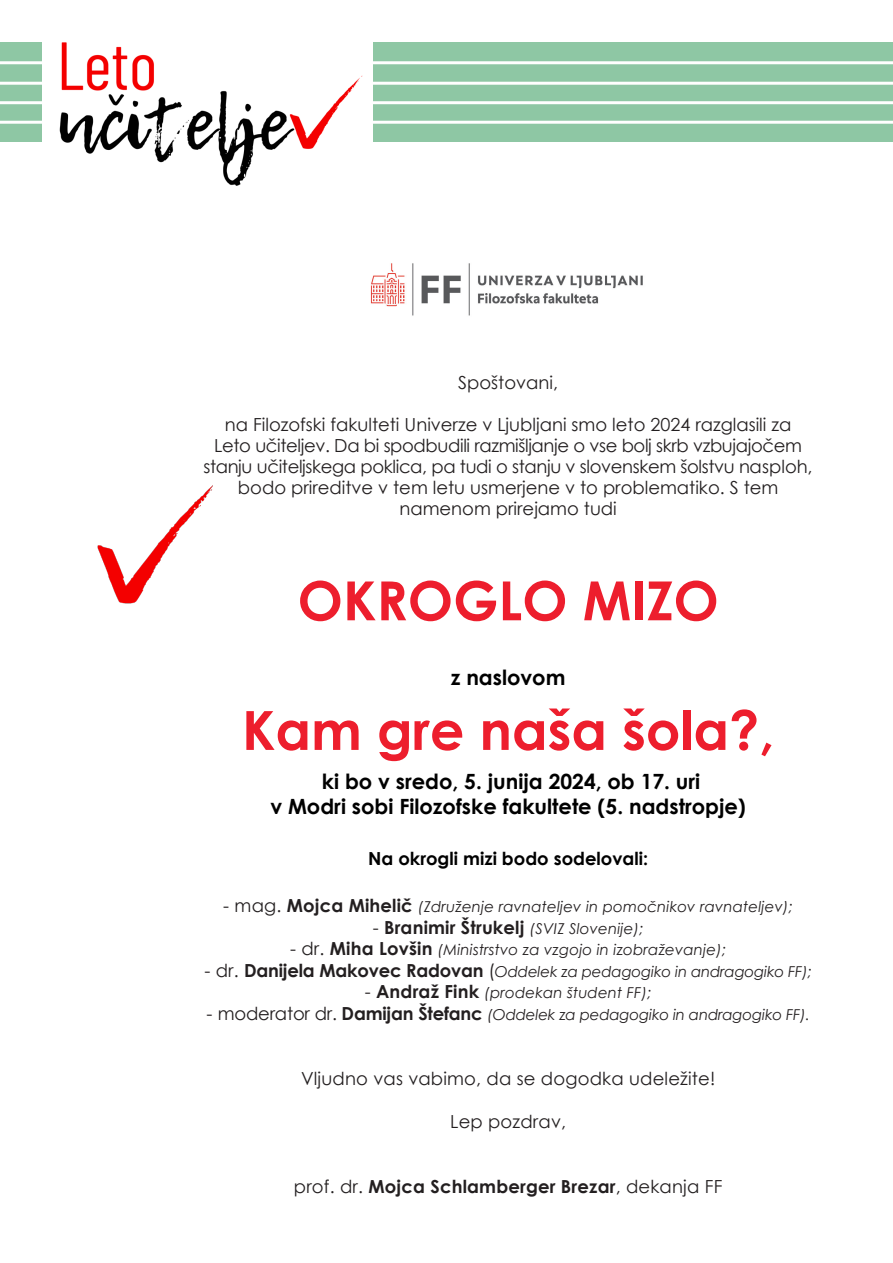
<style>
.page{position:relative;width:893px;height:1263px;background:#fff}
.page>*{position:absolute;margin:0;border:0;box-sizing:border-box;transform-origin:0 0}
.t1{font:700 54px "Century Gothic";color:#ed1e2d}
.t2{font:700 21px/25.2px "Century Gothic";color:#000;text-align:center}
.t3{font:18px/21px "Century Gothic";color:#231f20;text-align:center}
.t4{font:700 18px "Century Gothic";letter-spacing:.01em;color:#231f20}
.t5{font:700 18px "Century Gothic";color:#000}
.t6{font:italic 15px "Century Gothic";letter-spacing:.01em;color:#231f20}
.t7{font:italic 15px "Century Gothic";letter-spacing:-.01em;color:#231f20}
.s1{font-style:normal;font-size:18px}
.s2{font-weight:700;font-style:normal;font-size:18px}
.s3{font-weight:400}
.s4{font-weight:400;font-style:italic;font-size:15px}
</style>
<div class="page">
<div style="left:0;top:43px;width:893px;height:99px;background:#8ec7a4"></div>
<hr style="left:0;top:61px;width:893px;height:3px;background:#fff">
<hr style="left:0;top:82px;width:893px;height:3px;background:#fff">
<hr style="left:0;top:101px;width:893px;height:3px;background:#fff">
<hr style="left:0;top:121px;width:893px;height:3px;background:#fff">
<img style="left:43px;top:42px;width:329px;height:144px">
<img style="left:97px;top:486px;width:115px;height:118px">
<img style="left:370px;top:263px;width:273px;height:53px">
<p class="t3" style="left:458px;top:371px;width:101px">Spoštovani,</p>
<p class="t3" style="left:203px;top:414px;width:611px">na Filozofski fakulteti Univerze v Ljubljani smo leto 2024 razglasili za<br>Leto učiteljev. Da bi spodbudili razmišljanje o vse bolj skrb vzbujajočem stanju učiteljskega poklica, pa tudi o stanju v slovenskem šolstvu nasploh, bodo prireditve v tem letu usmerjene v to problematiko. S tem namenom prirejamo tudi</p>
<p class="t1" style="left:298px;top:560px;width:423px">OKROGLO MIZO</p>
<p class="t2" style="left:451px;top:664px;width:116px">z naslovom</p>
<p class="t1" style="left:242px;top:689px;width:534px">Kam gre naša šola?,</p>
<p class="t2" style="left:270px;top:767px;width:477px">ki bo v sredo, 5. junija 2024, ob 17. uri<br>v Modri sobi Filozofske fakultete (5. nadstropje)</p>
<p class="t5" style="left:368px;top:845px;width:281px">Na okrogli mizi bodo sodelovali:</p>
<p class="t6" style="left:223px;top:896px;width:571px"><span class="s1">- mag.</span> <span class="s2">Mojca Mihelič</span> (Združenje ravnateljev in pomočnikov ravnateljev);</p>
<p class="t4" style="left:373px;top:913px;width:272px"><span class="s3">-</span> Branimir Štrukelj <span class="s4">(SVIZ Slovenije);</span></p>
<p class="t6" style="left:290px;top:939px;width:438px"><span class="s1">- dr.</span> <span class="s2">Miha Lovšin</span> (Ministrstvo za vzgojo in izobraževanje);</p>
<p class="t7" style="left:204px;top:961px;width:609px"><span class="s1">- dr.</span> <span class="s2">Danijela Makovec Radovan</span> <span class="s1">(</span>Oddelek za pedagogiko in andragogiko FF);</p>
<p class="t6" style="left:365px;top:982px;width:288px"><span class="s1">-</span> <span class="s2">Andraž Fink</span> (prodekan študent FF);</p>
<p class="t7" style="left:206px;top:1004px;width:605px"><span class="s1">- moderator dr.</span> <span class="s2">Damijan Štefanc</span> (Oddelek za pedagogiko in andragogiko FF).</p>
<p class="t3" style="left:301px;top:1067px;width:416px">Vljudno vas vabimo, da se dogodka udeležite!</p>
<p class="t3" style="left:450px;top:1111px;width:117px">Lep pozdrav,</p>
<p class="t4" style="left:294px;top:1172px;width:430px"><span class="s3">prof. dr.</span> Mojca Schlamberger Brezar<span class="s3">, dekanja FF</span></p>
</div>
